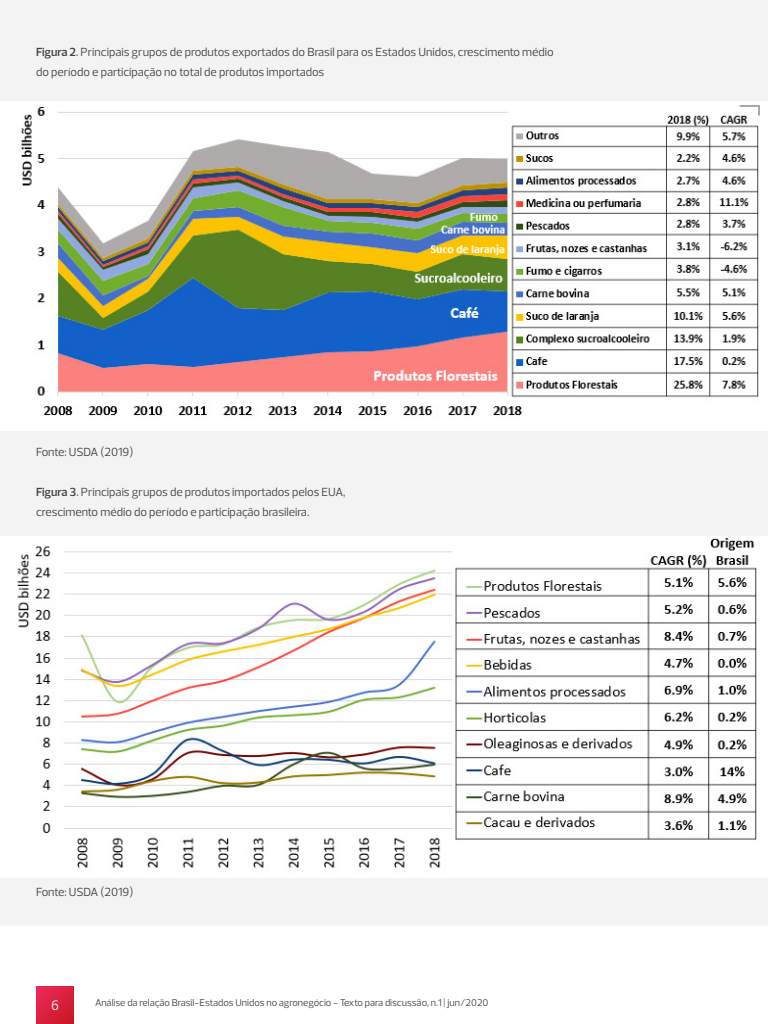
<style>
.page{position:relative;width:768px;height:1024px;background:#fff}
.page>*{position:absolute;margin:0;border:0;box-sizing:border-box;transform-origin:0 0}
.t1{font:14px "Prelo";color:#fff}
.t2{font:12px/20px "Prelo";color:#414240}
.t3{font:10px "Prelo";color:#414240}
.s1{font-weight:600}
</style>
<div class="page">
<svg style="left:36px;top:986px;width:38px;height:38px"></svg>
<div style="left:0;top:0;width:768px;height:926px;background:#f3f3f4"></div>
<div style="left:0;top:101px;width:768px;height:330px;background:#fff"></div>
<img style="left:21px;top:106px;width:738px;height:310px">
<div style="left:0;top:536px;width:768px;height:341px;background:#fff"></div>
<img style="left:17px;top:537px;width:740px;height:331px">
<p class="t2" style="left:36px;top:42px;width:519px"><span class="s1">Figura 2</span>. Principais grupos de produtos exportados do Brasil para os Estados Unidos, crescimento médio do período e participação no total de produtos importados</p>
<p class="t2" style="left:36px;top:442px;width:99px">Fonte: USDA (2019)</p>
<p class="t2" style="left:36px;top:482px;width:311px"><span class="s1">Figura 3</span>. Principais grupos de produtos importados pelos EUA, crescimento médio do período e participação brasileira.</p>
<p class="t2" style="left:36px;top:882px;width:99px">Fonte: USDA (2019)</p>
<p class="t1" style="left:51px;top:997px;width:9px">6</p>
<p class="t3" style="left:95px;top:997px;width:395px">Análise da relação Brasil-Estados Unidos no agronegócio - Texto para discussão, n.1 | jun/2020</p>
</div>
